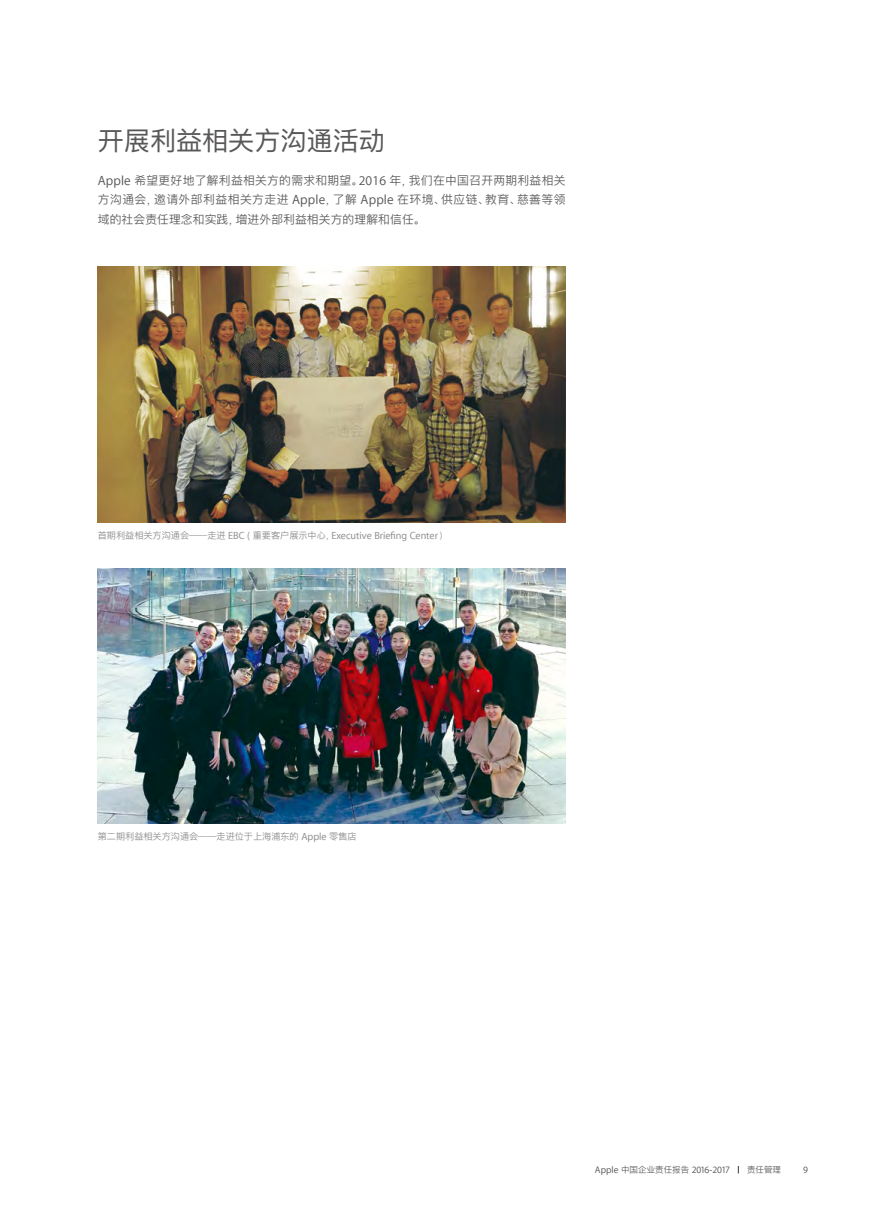
<style>
.page{position:relative;width:893px;height:1212px;background:#fff}
.page>*{position:absolute;margin:0;border:0;box-sizing:border-box;transform-origin:0 0}
.t1{font:500 30px "Han Hei SC";color:#595757}
.t2{font:13.5px/19.5px "Han Hei SC Text";letter-spacing:.01em;color:#595757;text-align:justify}
.t3{font:10.5px "Han Hei SC Text";color:#898989}
.t4{font:9.75px "Myriad Set Text";letter-spacing:-.01em;color:#595757}
.t5{font:9.75px "Han Hei SC Text";color:#595757}
.s1{font-family:"Myriad Set Text"}
.s2{font-family:"Han Hei SC Text"}
</style>
<div class="page">
<img style="left:98px;top:267px;width:468px;height:255px">
<img style="left:98px;top:568px;width:468px;height:255px">
<h1 class="t1" style="left:98px;top:122px;width:289px">开展利益相关方沟通活动</h1>
<p class="t2" style="left:98px;top:170px;width:469px"><span class="s1">Apple</span> 希望更好地了解利益相关方的需求和期望。<span class="s1">2016</span> 年，我们在中国召开两期利益相关方沟通会，邀请外部利益相关方走进 <span class="s1">Apple</span>，了解 <span class="s1">Apple</span> 在环境、供应链、教育、慈善等领域的社会责任理念和实践，增进外部利益相关方的理解和信任。</p>
<p class="t3" style="left:98px;top:528px;width:349px">首期利益相关方沟通会——走进 EBC <span class="s1">(</span> 重要客户展示中心，<span class="s1">Executive Briefing Center</span> ）</p>
<p class="t3" style="left:98px;top:830px;width:260px">第二期利益相关方沟通会——走进位于上海浦东的 <span class="s1">Apple</span> 零售店</p>
<p class="t4" style="left:595px;top:1162px;width:137px">Apple <span class="s2">中国企业责任报告</span> 2016-2017</p>
<p class="t5" style="left:747px;top:1164px;width:36px">责任管理</p>
<p class="t4" style="left:803px;top:1162px;width:6px">9</p>
</div>
